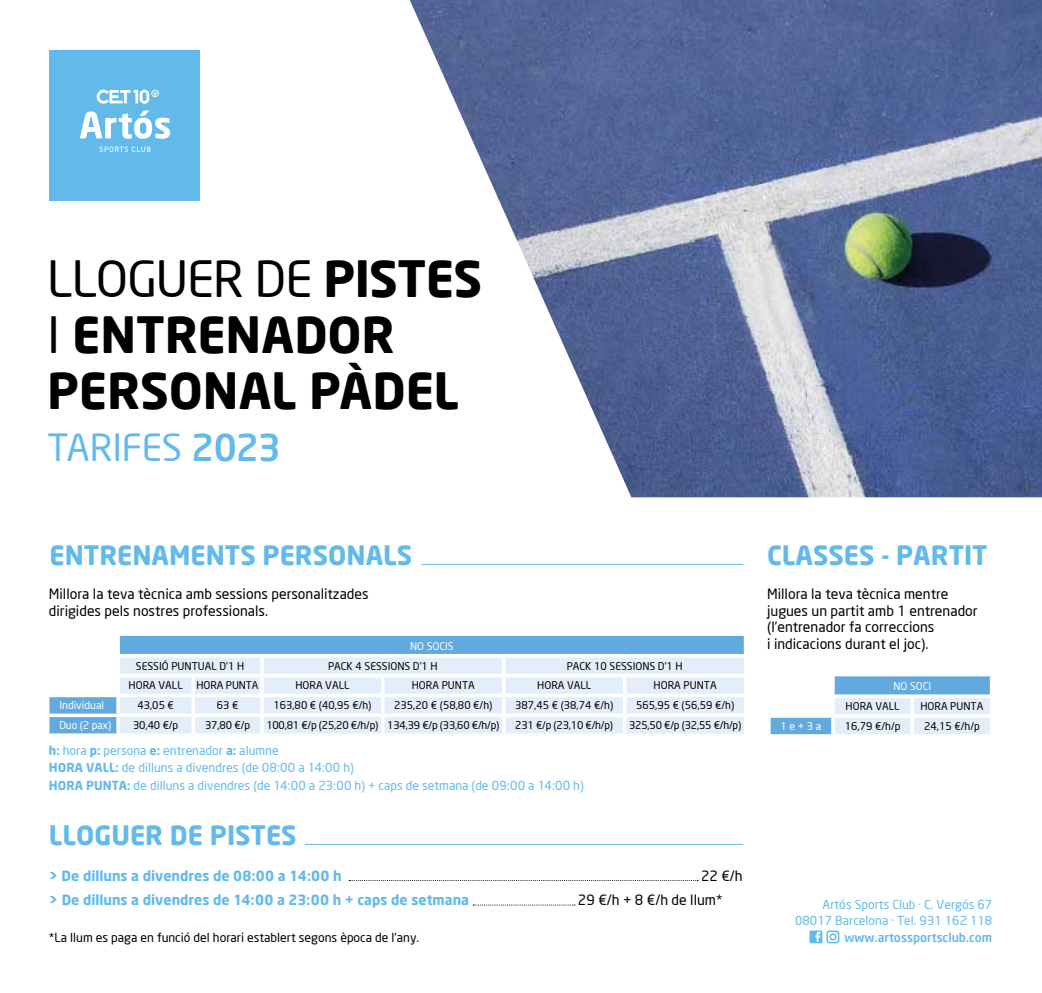
<style>
.page{position:relative;width:1042px;height:993px;background:#fff}
.page>*{position:absolute;margin:0;border:0;box-sizing:border-box;transform-origin:0 0}
.t1{font:700 49px/56px "Neo Sans";letter-spacing:-.005em;color:#000}
.t2{font:36.75px "Neo Sans";letter-spacing:-.01em;color:#62baea}
.t3{font:700 26.25px "Neo Sans";color:#62baea}
.t4{font:14px/16.8px "Neo Sans";color:#000}
.t5{font:700 14px "Neo Sans";color:#62baea}
.t6{font:12.25px/17.5px "Neo Sans";color:#62baea;text-align:right}
.t7{font:12.25px "Neo Sans";color:#000}
.t8{font:500 12.25px "Neo Sans";color:#62baea}
.t9{font:10.5px "Neo Sans";color:#000}
.t10{font:10.5px "Neo Sans";letter-spacing:-.02em;color:#000}
.t11{font:10.5px "Neo Sans";color:#fff}
.s1{font-weight:400}
.s2{font-weight:500}
.s3{font-weight:700}
.s4{font-weight:900}
</style>
<div class="page">
<svg style="left:49px;top:635px;width:695px;height:98px;fill:#62aade"></svg>
<div style="left:120px;top:657px;width:624px;height:76px;background:#e4eefa"></div>
<hr style="left:46px;top:634px;width:74px;height:3px;background:#fff">
<hr style="left:46px;top:637px;width:4px;height:16px;background:#fff">
<hr style="left:46px;top:653px;width:72px;height:4px;background:#fff">
<hr style="left:46px;top:657px;width:4px;height:16px;background:#fff">
<hr style="left:46px;top:673px;width:74px;height:4px;background:#fff">
<hr style="left:46px;top:677px;width:4px;height:16px;background:#fff">
<hr style="left:46px;top:693px;width:72px;height:4px;background:#fff">
<hr style="left:46px;top:713px;width:72px;height:3px;background:#fff">
<hr style="left:260px;top:657px;width:4px;height:16px;background:#f8fbfd">
<hr style="left:502px;top:657px;width:3px;height:16px;background:#fff">
<svg style="left:120px;top:673px;width:73px;height:4px"></svg>
<svg style="left:193px;top:673px;width:69px;height:4px"></svg>
<svg style="left:191px;top:677px;width:4px;height:16px"></svg>
<svg style="left:262px;top:673px;width:121px;height:4px"></svg>
<svg style="left:383px;top:673px;width:121px;height:4px"></svg>
<hr style="left:381px;top:677px;width:4px;height:16px;background:#fff">
<svg style="left:504px;top:673px;width:121px;height:4px"></svg>
<svg style="left:625px;top:673px;width:119px;height:4px"></svg>
<hr style="left:623px;top:677px;width:3px;height:16px;background:#fff">
<svg style="left:118px;top:693px;width:75px;height:4px"></svg>
<svg style="left:116px;top:697px;width:4px;height:16px"></svg>
<svg style="left:193px;top:693px;width:69px;height:4px"></svg>
<svg style="left:191px;top:697px;width:4px;height:16px"></svg>
<svg style="left:262px;top:693px;width:121px;height:4px"></svg>
<hr style="left:260px;top:697px;width:4px;height:16px;background:#fff">
<svg style="left:383px;top:693px;width:121px;height:4px"></svg>
<hr style="left:381px;top:697px;width:4px;height:16px;background:#fff">
<svg style="left:504px;top:693px;width:121px;height:4px"></svg>
<hr style="left:502px;top:697px;width:3px;height:16px;background:#fff">
<svg style="left:625px;top:693px;width:119px;height:4px"></svg>
<hr style="left:623px;top:697px;width:3px;height:16px;background:#fff">
<hr style="left:118px;top:713px;width:75px;height:3px;background:#fff">
<svg style="left:116px;top:716px;width:4px;height:17px"></svg>
<hr style="left:193px;top:713px;width:69px;height:3px;background:#fff">
<svg style="left:191px;top:716px;width:4px;height:17px"></svg>
<hr style="left:262px;top:713px;width:121px;height:3px;background:#fff">
<hr style="left:260px;top:716px;width:4px;height:17px;background:#fff">
<hr style="left:383px;top:713px;width:121px;height:3px;background:#fff">
<hr style="left:381px;top:716px;width:4px;height:17px;background:#fff">
<hr style="left:504px;top:713px;width:121px;height:3px;background:#fff">
<hr style="left:502px;top:716px;width:3px;height:17px;background:#fff">
<hr style="left:625px;top:713px;width:122px;height:3px;background:#fff">
<hr style="left:623px;top:716px;width:3px;height:17px;background:#fff">
<svg style="left:116px;top:637px;width:4px;height:16px"></svg>
<hr style="left:116px;top:657px;width:4px;height:16px;background:#fff">
<hr style="left:116px;top:677px;width:4px;height:16px;background:#fff">
<hr style="left:260px;top:677px;width:4px;height:16px;background:#fff">
<hr style="left:502px;top:677px;width:4px;height:16px;background:#fff">
<svg style="left:118px;top:653px;width:75px;height:4px"></svg>
<svg style="left:193px;top:653px;width:69px;height:4px"></svg>
<svg style="left:262px;top:653px;width:121px;height:4px"></svg>
<svg style="left:383px;top:653px;width:121px;height:4px"></svg>
<svg style="left:504px;top:653px;width:121px;height:4px"></svg>
<svg style="left:625px;top:653px;width:119px;height:4px"></svg>
<svg style="left:770px;top:676px;width:220px;height:58px"></svg>
<hr style="left:767px;top:674px;width:68px;height:4px;background:#fff">
<hr style="left:767px;top:678px;width:4px;height:16px;background:#fff">
<hr style="left:767px;top:694px;width:66px;height:3px;background:#fff">
<hr style="left:767px;top:697px;width:4px;height:17px;background:#fff">
<hr style="left:767px;top:714px;width:66px;height:3px;background:#fff">
<svg style="left:910px;top:697px;width:4px;height:17px"></svg>
<hr style="left:833px;top:714px;width:79px;height:3px;background:#fff">
<hr style="left:831px;top:717px;width:3px;height:17px;background:#fff">
<hr style="left:912px;top:714px;width:81px;height:3px;background:#fff">
<svg style="left:910px;top:717px;width:4px;height:17px"></svg>
<svg style="left:831px;top:678px;width:4px;height:16px"></svg>
<hr style="left:831px;top:697px;width:4px;height:17px;background:#fff">
<hr style="left:833px;top:694px;width:79px;height:3px;background:#fff">
<hr style="left:912px;top:694px;width:81px;height:3px;background:#fff">
<hr style="left:421px;top:563px;width:322px;height:1px;background:#62baea">
<hr style="left:305px;top:843px;width:438px;height:1px;background:#62baea">
<svg style="left:473px;top:904px;width:102px;height:1px"></svg>
<svg style="left:809px;top:930px;width:30px;height:13px"></svg>
<img style="left:410px;top:0;width:632px;height:497px">
<div style="left:50px;top:50px;width:150px;height:150px;background:#62baea"></div>
<svg style="left:99px;top:146px;width:52px;height:6px"></svg>
<svg style="left:80px;top:89px;width:90px;height:50px"></svg>
<h1 class="t1" style="left:47px;top:249px;width:437px"><span class="s1">LLOGUER DE</span> PISTES<br><span class="s1">I</span> ENTRENADOR<br>PERSONAL PÀDEL</h1>
<h2 class="t2" style="left:47px;top:425px;width:235px">TARIFES <span class="s2">2023</span></h2>
<h3 class="t3" style="left:50px;top:538px;width:364px">ENTRENAMENTS PERSONALS</h3>
<h3 class="t3" style="left:767px;top:538px;width:222px">CLASSES - PARTIT</h3>
<h3 class="t4" style="left:49px;top:584px;width:321px">Millora la teva tècnica amb sessions personalitzades dirigides pels nostres professionals.</h3>
<h3 class="t4" style="left:767px;top:584px;width:212px">Millora la teva tècnica mentre jugues un partit amb 1 entrenador (l’entrenador fa correccions<br>i indicacions durant el joc).</h3>
<p class="t11" style="left:410px;top:639px;width:45px">NO SOCIS</p>
<p class="t9" style="left:136px;top:659px;width:110px">SESSIÓ PUNTUAL D’1 H</p>
<p class="t9" style="left:328px;top:659px;width:111px">PACK 4 SESSIONS D’1 H</p>
<p class="t9" style="left:567px;top:659px;width:117px">PACK 10 SESSIONS D’1 H</p>
<p class="t9" style="left:129px;top:679px;width:56px">HORA VALL</p>
<p class="t9" style="left:196px;top:679px;width:64px">HORA PUNTA</p>
<p class="t9" style="left:295px;top:679px;width:56px">HORA VALL</p>
<p class="t9" style="left:412px;top:679px;width:65px">HORA PUNTA</p>
<p class="t9" style="left:537px;top:679px;width:56px">HORA VALL</p>
<p class="t9" style="left:653px;top:679px;width:65px">HORA PUNTA</p>
<p class="t11" style="left:59px;top:698px;width:46px">Individual</p>
<p class="t9" style="left:137px;top:698px;width:38px">43,05 €</p>
<p class="t9" style="left:217px;top:698px;width:23px">63 €</p>
<p class="t9" style="left:273px;top:698px;width:100px">163,80 € (40,95 €/h)</p>
<p class="t9" style="left:394px;top:698px;width:100px">235,20 € (58,80 €/h)</p>
<p class="t9" style="left:515px;top:698px;width:100px">387,45 € (38,74 €/h)</p>
<p class="t9" style="left:636px;top:698px;width:100px">565,95 € (56,59 €/h)</p>
<p class="t11" style="left:59px;top:718px;width:54px">Duo (2 pax)</p>
<p class="t9" style="left:133px;top:718px;width:47px">30,40 €/p</p>
<p class="t9" style="left:205px;top:718px;width:47px">37,80 €/p</p>
<p class="t10" style="left:266px;top:718px;width:234px">100,81 €/p (25,20 €/h/p) 134,39 €/p (33,60 €/h/p)</p>
<p class="t9" style="left:515px;top:718px;width:99px">231 €/p (23,10 €/h/p)</p>
<p class="t9" style="left:629px;top:718px;width:114px">325,50 €/p (32,55 €/h/p)</p>
<p class="t6" style="left:49px;top:741px;width:536px;text-align:left"><span class="s3">h:</span> hora <span class="s3">p:</span> persona <span class="s3">e:</span> entrenador <span class="s3">a:</span> alumne<br><span class="s3">HORA VALL:</span> de dilluns a divendres (de 08:00 a 14:00 h)<br><span class="s3">HORA PUNTA:</span> de dilluns a divendres (de 14:00 a 23:00 h) + caps de setmana (de 09:00 a 14:00 h)</p>
<h3 class="t3" style="left:49px;top:818px;width:249px">LLOGUER DE PISTES</h3>
<h3 class="t5" style="left:49px;top:866px;width:294px"><span class="s4">&gt;</span> De dilluns a divendres de 08:00 a 14:00 h</h3>
<h3 class="t4" style="left:701px;top:866px;width:43px">22 €/h</h3>
<h3 class="t5" style="left:49px;top:891px;width:422px"><span class="s4">&gt;</span> De dilluns a divendres de 14:00 a 23:00 h + caps de setmana</h3>
<h3 class="t4" style="left:578px;top:891px;width:146px">29 €/h + 8 €/h de llum*</h3>
<p class="t7" style="left:49px;top:929px;width:372px">*La llum es paga en funció del horari establert segons època de l’any.</p>
<p class="t11" style="left:893px;top:679px;width:39px">NO SOCI</p>
<p class="t9" style="left:845px;top:699px;width:56px">HORA VALL</p>
<p class="t9" style="left:920px;top:699px;width:65px">HORA PUNTA</p>
<p class="t11" style="left:780px;top:719px;width:42px">1 e + 3 a</p>
<p class="t9" style="left:845px;top:719px;width:57px">16,79 €/h/p</p>
<p class="t9" style="left:924px;top:719px;width:57px">24,15 €/h/p</p>
<p class="t6" style="left:795px;top:895px;width:199px;line-height:16.6px">Artós Sports Club · C. Vergós 67<br>08017 Barcelona · Tel. 931 162 118</p>
<p class="t8" style="left:844px;top:929px;width:149px">www.artossportsclub.com</p>
</div>
